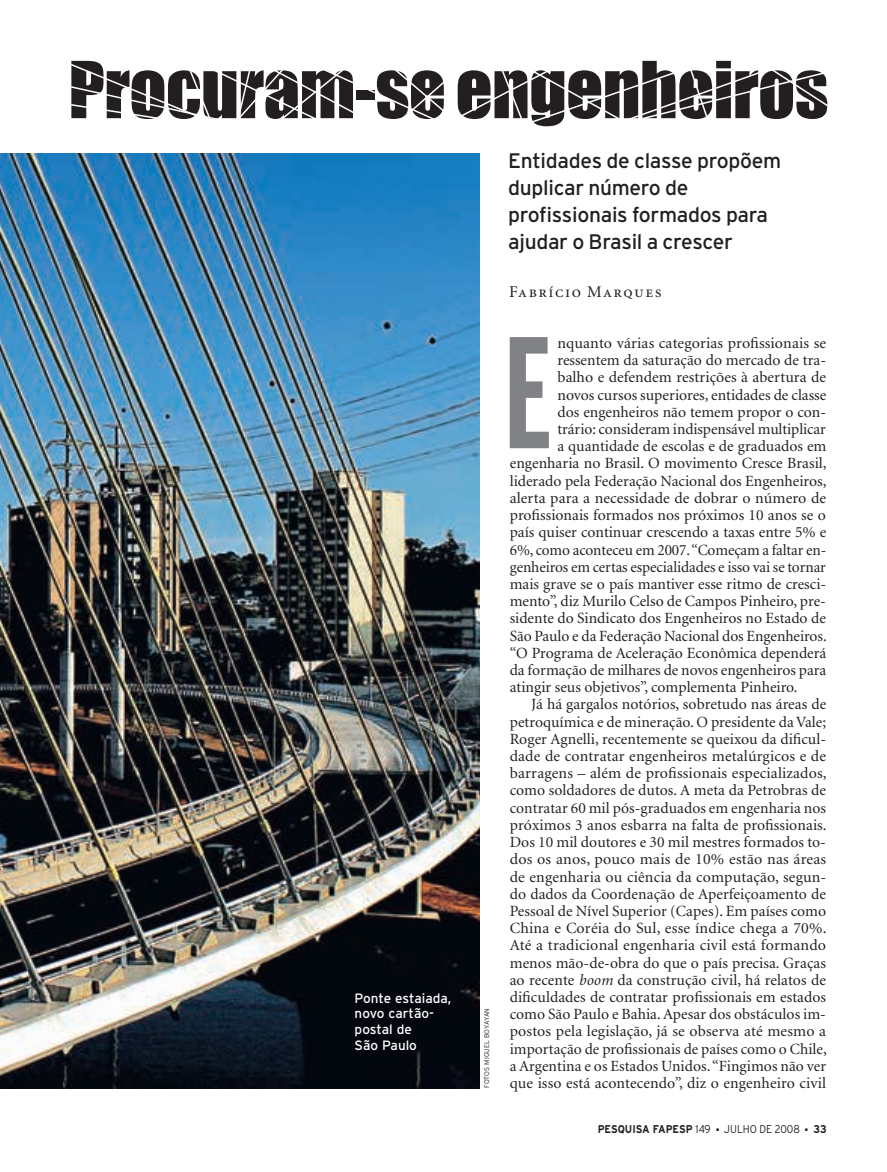
<style>
.page{position:relative;width:887px;height:1172px;background:#fff}
.page>*{position:absolute;margin:0;border:0;box-sizing:border-box;transform-origin:0 0}
.t1{font:700 extra-condensed 158.7px "Interstate";color:#808285;scale:.91 1}
.t2{font:72.45px "Impact";letter-spacing:-.01em;color:#231f20}
.t3{font:21px/27px "Interstate";letter-spacing:-.015em;color:#231f20}
.t4{font:16.5px "Minion Regular SC";letter-spacing:.09em;color:#231f20}
.t5{font:15.6px "Minion";letter-spacing:.005em;color:#231f20}
.t6{font:13.5px/15.8px "Interstate";color:#fff}
.t7{font:700 11.25px "Interstate";color:#231f20;scale:.9 1}
.t8{font:300 11.25px "Interstate";color:#231f20;scale:.9 1}
.t9{font:300 6.75px "Interstate";letter-spacing:.02em;color:#231f20}
.s1{font-style:italic}
.s2{font-weight:300}
</style>
<div class="page">
<img style="left:0;top:154px;width:479px;height:933px">
<svg style="left:24px;top:153px;width:456px;height:3px"></svg>
<h2 class="t2" style="left:68px;top:33px;width:761px">Procuram-se engenheiros</h2>
<h3 class="t3" style="left:508px;top:149px;width:274px">Entidades de classe propõem duplicar número de profissionais formados para ajudar o B rasil a crescer</h3>
<p class="t6" style="left:354px;top:991px;width:98px">Ponte estaiada, novo cartão&shy;postal de<br>São Paulo</p>
<p class="t9" style="left:484px;top:1087px;width:82px;rotate:-90deg">FOTOS MIGUEL BOYAYAN</p>
<p class="t4" style="left:509px;top:283px;width:154px">Fabrício Marques</p>
<h1 class="t1" style="left:503px;top:334px;width:52px">E</h1>
<p class="t5" style="left:557px;top:335px;width:270px">nquanto várias categorias profissionais se</p>
<p class="t5" style="left:557px;top:352px;width:270px">ressentem da saturação do mercado de tra-</p>
<p class="t5" style="left:557px;top:369px;width:270px">balho e defendem restrições à abertura de</p>
<p class="t5" style="left:557px;top:387px;width:270px">novos cursos superiores, entidades de classe</p>
<p class="t5" style="left:557px;top:404px;width:270px">dos engenheiros não temem propor o con-</p>
<p class="t5" style="left:557px;top:421px;width:270px">trário: consideram indispensável multiplicar</p>
<p class="t5" style="left:557px;top:438px;width:270px">a quantidade de escolas e de graduados em</p>
<p class="t5" style="left:509px;top:455px;width:318px">engenharia no Brasil. O movimento Cresce Brasil,</p>
<p class="t5" style="left:509px;top:473px;width:318px">liderado pela Federação Nacional dos Engenheiros,</p>
<p class="t5" style="left:509px;top:490px;width:318px">alerta para a necessidade de dobrar o número de</p>
<p class="t5" style="left:509px;top:507px;width:317px">profissionais formados nos próximos 10 anos se o</p>
<p class="t5" style="left:509px;top:524px;width:318px">país quiser continuar crescendo a taxas entre 5% e</p>
<p class="t5" style="left:509px;top:541px;width:318px">6%, como aconteceu em 2007. “Começam a faltar en-</p>
<p class="t5" style="left:509px;top:559px;width:317px">genheiros em certas especialidades e isso vai se tornar</p>
<p class="t5" style="left:509px;top:576px;width:318px">mais grave se o país mantiver esse ritmo de cresci-</p>
<p class="t5" style="left:509px;top:593px;width:317px">mento”, diz Murilo Celso de Campos Pinheiro, pre-</p>
<p class="t5" style="left:509px;top:610px;width:317px">sidente do Sindicato dos Engenheiros no Estado de</p>
<p class="t5" style="left:509px;top:627px;width:318px">São Paulo e da Federação Nacional dos Engenheiros.</p>
<p class="t5" style="left:509px;top:645px;width:318px">“O Programa de Aceleração Econômica dependerá</p>
<p class="t5" style="left:509px;top:662px;width:318px">da formação de milhares de novos engenheiros para</p>
<p class="t5" style="left:509px;top:679px;width:289px">atingir seus objetivos”, complementa Pinheiro.</p>
<p class="t5" style="left:531px;top:696px;width:296px">Já há gargalos notórios, sobretudo nas áreas de</p>
<p class="t5" style="left:509px;top:713px;width:318px">petroquímica e de mineração. O presidente da Vale;</p>
<p class="t5" style="left:509px;top:731px;width:318px">Roger Agnelli, recentemente se queixou da dificul-</p>
<p class="t5" style="left:509px;top:748px;width:318px">dade de contratar engenheiros metalúrgicos e de</p>
<p class="t5" style="left:509px;top:765px;width:318px">barragens – além de profissionais especializados,</p>
<p class="t5" style="left:509px;top:782px;width:318px">como soldadores de dutos. A meta da Petrobras de</p>
<p class="t5" style="left:509px;top:799px;width:317px">contratar 60 mil pós-graduados em engenharia nos</p>
<p class="t5" style="left:509px;top:817px;width:318px">próximos 3 anos esbarra na falta de profissionais.</p>
<p class="t5" style="left:509px;top:834px;width:317px">Dos 10 mil doutores e 30 mil mestres formados to-</p>
<p class="t5" style="left:509px;top:851px;width:318px">dos os anos, pouco mais de 10% estão nas áreas</p>
<p class="t5" style="left:509px;top:868px;width:318px">de engenharia ou ciência da computação, segun-</p>
<p class="t5" style="left:509px;top:885px;width:318px">do dados da Coordenação de Aperfeiçoamento de</p>
<p class="t5" style="left:509px;top:903px;width:318px">Pessoal de Nível Superior (Capes). Em países como</p>
<p class="t5" style="left:509px;top:920px;width:318px">China e Coréia do Sul, esse índice chega a 70%.</p>
<p class="t5" style="left:509px;top:937px;width:318px">Até a tradicional engenharia civil está formando</p>
<p class="t5" style="left:509px;top:954px;width:317px">menos mão-de-obra do que o país precisa. Graças</p>
<p class="t5" style="left:509px;top:971px;width:317px">ao recente <span class="s1">boom</span> da construção civil, há relatos de</p>
<p class="t5" style="left:509px;top:989px;width:318px">dificuldades de contratar profissionais em estados</p>
<p class="t5" style="left:509px;top:1006px;width:317px">como São Paulo e Bahia. Apesar dos obstáculos im-</p>
<p class="t5" style="left:509px;top:1023px;width:318px">postos pela legislação, já se observa até mesmo a</p>
<p class="t5" style="left:509px;top:1040px;width:318px">importação de profissionais de países como o Chile,</p>
<p class="t5" style="left:509px;top:1057px;width:317px">a Argentina e os Estados Unidos. “Fingimos não ver</p>
<p class="t5" style="left:509px;top:1075px;width:318px">que isso está acontecendo”, diz o engenheiro civil</p>
<p class="t7" style="left:597px;top:1124px;width:127px">PESQUISA FAPESP <span class="s2">149</span></p>
<p class="t8" style="left:716px;top:1124px;width:94px">■ JULHO DE 2008</p>
<p class="t7" style="left:804px;top:1124px;width:24px">■ 33</p>
</div>
